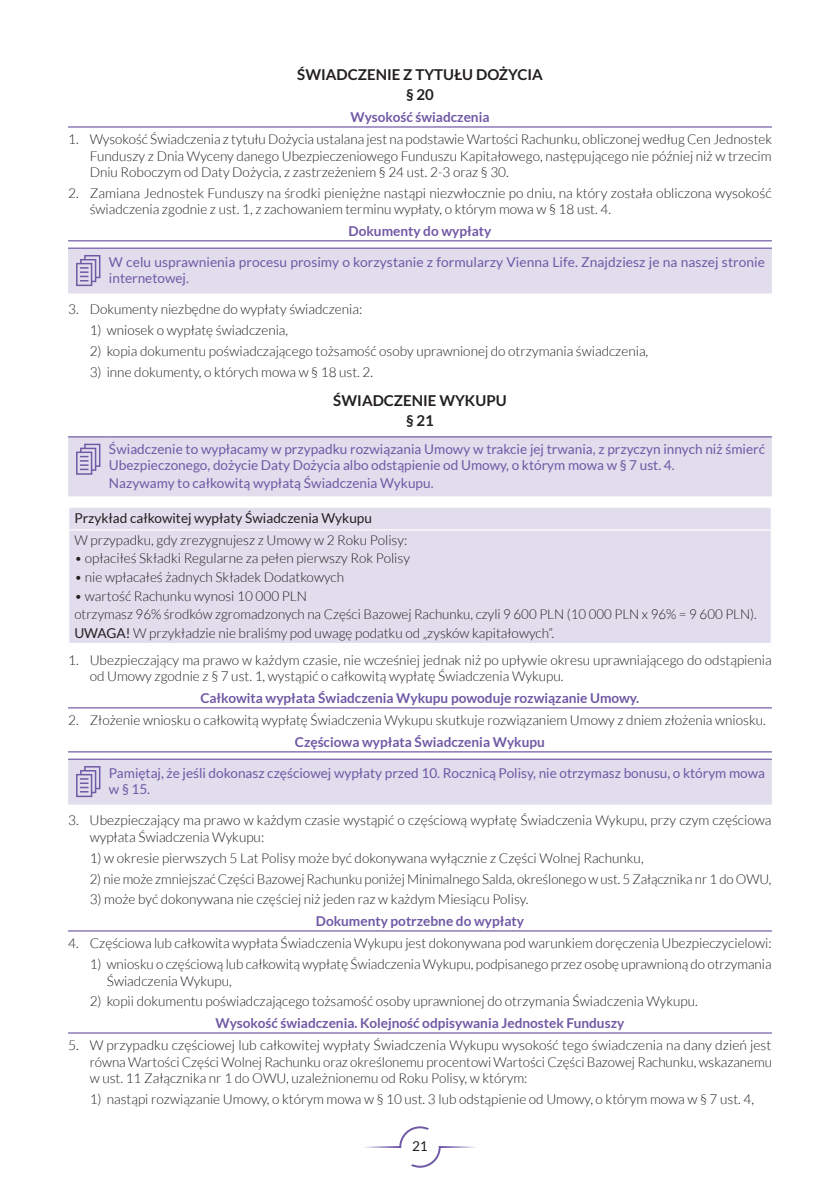
<style>
.page{position:relative;width:840px;height:1191px;background:#fff}
.page>*{position:absolute;margin:0;border:0;box-sizing:border-box;transform-origin:0 0}
.OW__ST____tekst_SKLE{font:700 15px "Lato";color:#231f20}
.OW__1_ponizej_tekstu{font:700 15px "Lato";color:#231f20}
._1{font:300 13.6px/16.4px "Lato";color:#231f20}
.DO_OBJASNIEN_tekst_I{font:13.6px/16.4px "Lato";color:#7059a5}
.TAB_light_czarny_lew{font:300 13.6px "Lato";color:#231f20}
.Podkreslone_0_6_0_6{font:700 13.6px "Lato";color:#7059a5}
.TAB_light_czarny_lew-2{font:13.6px "Lato";color:#231f20}
.s1{font-weight:400}
</style>
<div class="page">
<svg style="left:364px;top:1126px;width:112px;height:41px"></svg>
<hr style="left:68px;top:126px;width:703px;height:2px;background:#7059a5">
<hr style="left:68px;top:240px;width:703px;height:1px;background:#7059a5">
<hr style="left:68px;top:707px;width:703px;height:1px;background:#7059a5">
<hr style="left:68px;top:751px;width:703px;height:1px;background:#7059a5">
<hr style="left:68px;top:930px;width:703px;height:1px;background:#7059a5">
<hr style="left:68px;top:1032px;width:703px;height:1px;background:#7059a5">
<hr style="left:68px;top:247px;width:40px;height:2px;background:#7059a5">
<hr style="left:108px;top:247px;width:663px;height:2px;background:#7059a5">
<div style="left:68px;top:248px;width:703px;height:45px;background:#e1dded"></div>
<div style="left:68px;top:437px;width:703px;height:59px;background:#e1dded"></div>
<hr style="left:68px;top:436px;width:40px;height:1px;background:#7059a5">
<hr style="left:108px;top:436px;width:663px;height:1px;background:#7059a5">
<svg style="left:76px;top:444px;width:24px;height:31px"></svg>
<div style="left:69px;top:508px;width:701px;height:135px;background:#e1dded"></div>
<hr style="left:68px;top:529px;width:703px;height:1px;background:#fff">
<svg style="left:770px;top:508px;width:1px;height:21px"></svg>
<hr style="left:68px;top:758px;width:40px;height:2px;background:#7059a5">
<hr style="left:108px;top:758px;width:663px;height:2px;background:#7059a5">
<div style="left:68px;top:759px;width:703px;height:45px;background:#e1dded"></div>
<p class="OW__ST____tekst_SKLE" style="left:297px;top:66px;width:247px">ŚWIADCZENIE Z TYTUŁU DOŻYCIA</p>
<p class="OW__1_ponizej_tekstu" style="left:406px;top:86px;width:29px">§ 20</p>
<p class="Podkreslone_0_6_0_6" style="left:350px;top:110px;width:140px">Wysokość świadczenia</p>
<p class="_1" style="left:90px;top:131px;width:683px;text-align:justify;text-indent:-22px">1. Wysokość Świadczenia z tytułu Dożycia ustalana jest na podstawie Wartości Rachunku, obliczonej według Cen Jednostek Funduszy z Dnia Wyceny danego Ubezpieczeniowego Funduszu Kapitałowego, następującego nie później niż w trzecim Dniu Roboczym od Daty Dożycia, z zastrzeżeniem § 24 ust. 2-3 oraz § 30.</p>
<p class="_1" style="left:90px;top:185px;width:683px;text-indent:-22px">2. Zamiana Jednostek Funduszy na środki pieniężne nastąpi niezwłocznie po dniu, na który została obliczona wysokość świadczenia zgodnie z ust. 1, z zachowaniem terminu wypłaty, o którym mowa w § 18 ust. 4.</p>
<p class="Podkreslone_0_6_0_6" style="left:348px;top:223px;width:144px">Dokumenty do wypłaty</p>
<p class="DO_OBJASNIEN_tekst_I" style="left:109px;top:254px;width:657px">W celu usprawnienia procesu prosimy o korzystanie z formularzy Vienna Life. Znajdziesz je na naszej stronie internetowej.</p>
<p class="_1" style="left:68px;top:301px;width:295px">3. Dokumenty niezbędne do wypłaty świadczenia:</p>
<p class="_1" style="left:90px;top:322px;width:200px">1) wniosek o wypłatę świadczenia,</p>
<p class="_1" style="left:90px;top:343px;width:560px">2) kopia dokumentu poświadczającego tożsamość osoby uprawnionej do otrzymania świadczenia,</p>
<p class="_1" style="left:90px;top:364px;width:285px">3) inne dokumenty, o których mowa w § 18 ust. 2.</p>
<p class="OW__ST____tekst_SKLE" style="left:333px;top:392px;width:175px">ŚWIADCZENIE WYKUPU</p>
<p class="OW__1_ponizej_tekstu" style="left:406px;top:412px;width:29px">§ 21</p>
<p class="DO_OBJASNIEN_tekst_I" style="left:109px;top:440px;width:657px">Świadczenie to wypłacamy w przypadku rozwiązania Umowy w trakcie jej trwania, z przyczyn innych niż śmierć<br>Ubezpieczonego, dożycie Daty Dożycia albo odstąpienie od Umowy, o którym mowa w § 7 ust. 4.</p>
<p class="DO_OBJASNIEN_tekst_I" style="left:109px;top:475px;width:326px">Nazywamy to całkowitą wypłatą Świadczenia Wykupu.</p>
<p class="TAB_light_czarny_lew-2" style="left:74px;top:510px;width:299px">Przykład całkowitej wypłaty Świadczenia Wykupu</p>
<p class="TAB_light_czarny_lew" style="left:74px;top:532px;width:334px">W przypadku, gdy zrezygnujesz z Umowy w 2 Roku Polisy:</p>
<p class="TAB_light_czarny_lew" style="left:74px;top:551px;width:337px">• opłaciłeś Składki Regularne za pełen pierwszy Rok Polisy</p>
<p class="TAB_light_czarny_lew" style="left:74px;top:570px;width:271px">• nie wpłacałeś żadnych Składek Dodatkowych</p>
<p class="TAB_light_czarny_lew" style="left:74px;top:588px;width:234px">• wartość Rachunku wynosi 10 000 PLN</p>
<p class="TAB_light_czarny_lew" style="left:74px;top:607px;width:683px">otrzymasz 96% środków zgromadzonych na Części Bazowej Rachunku, czyli 9 600 PLN (10 000 PLN x 96% = 9 600 PLN).</p>
<p class="TAB_light_czarny_lew" style="left:74px;top:625px;width:481px"><span class="s1">UWAGA!</span> W przykładzie nie braliśmy pod uwagę podatku od „zysków kapitałowych”.</p>
<p class="_1" style="left:90px;top:652px;width:683px;text-indent:-22px">1. Ubezpieczający ma prawo w każdym czasie, nie wcześniej jednak niż po upływie okresu uprawniającego do odstąpienia od Umowy zgodnie z § 7 ust. 1, wystąpić o całkowitą wypłatę Świadczenia Wykupu.</p>
<p class="Podkreslone_0_6_0_6" style="left:200px;top:690px;width:440px">Całkowita wypłata Świadczenia Wykupu powoduje rozwiązanie Umowy.</p>
<p class="_1" style="left:68px;top:712px;width:698px">2. Złożenie wniosku o całkowitą wypłatę Świadczenia Wykupu skutkuje rozwiązaniem Umowy z dniem złożenia wniosku.</p>
<p class="Podkreslone_0_6_0_6" style="left:295px;top:734px;width:251px">Częściowa wypłata Świadczenia Wykupu</p>
<p class="DO_OBJASNIEN_tekst_I" style="left:109px;top:765px;width:657px">Pamiętaj, że jeśli dokonasz częściowej wypłaty przed 10. Rocznicą Polisy, nie otrzymasz bonusu, o którym mowa w § 15.</p>
<p class="_1" style="left:90px;top:812px;width:683px;text-indent:-22px">3. Ubezpieczający ma prawo w każdym czasie wystąpić o częściową wypłatę Świadczenia Wykupu, przy czym częściowa wypłata Świadczenia Wykupu:</p>
<p class="_1" style="left:90px;top:849px;width:555px">1) w okresie pierwszych 5 Lat Polisy może być dokonywana wyłącznie z Części Wolnej Rachunku,</p>
<p class="_1" style="left:90px;top:870px;width:683px">2) nie może zmniejszać Części Bazowej Rachunku poniżej Minimalnego Salda, określonego w ust. 5 Załącznika nr 1 do OWU,</p>
<p class="_1" style="left:90px;top:891px;width:440px">3) może być dokonywana nie częściej niż jeden raz w każdym Miesiącu Polisy.</p>
<p class="Podkreslone_0_6_0_6" style="left:315px;top:913px;width:209px">Dokumenty potrzebne do wypłaty</p>
<p class="_1" style="left:68px;top:935px;width:704px">4. Częściowa lub całkowita wypłata Świadczenia Wykupu jest dokonywana pod warunkiem doręczenia Ubezpieczycielowi:</p>
<p class="_1" style="left:107px;top:956px;width:666px;text-indent:-17px">1) wniosku o częściową lub całkowitą wypłatę Świadczenia Wykupu, podpisanego przez osobę uprawnioną do otrzymania<br>Świadczenia Wykupu,</p>
<p class="_1" style="left:90px;top:993px;width:609px">2) kopii dokumentu poświadczającego tożsamość osoby uprawnionej do otrzymania Świadczenia Wykupu.</p>
<p class="Podkreslone_0_6_0_6" style="left:215px;top:1015px;width:410px">Wysokość świadczenia. Kolejność odpisywania Jednostek Funduszy</p>
<p class="_1" style="left:90px;top:1037px;width:683px;text-align:justify;text-indent:-22px">5. W przypadku częściowej lub całkowitej wypłaty Świadczenia Wykupu wysokość tego świadczenia na dany dzień jest równa Wartości Części Wolnej Rachunku oraz określonemu procentowi Wartości Części Bazowej Rachunku, wskazanemu w ust. 11 Załącznika nr 1 do OWU, uzależnionemu od Roku Polisy, w którym:</p>
<p class="_1" style="left:90px;top:1091px;width:665px">1) nastąpi rozwiązanie Umowy, o którym mowa w § 10 ust. 3 lub odstąpienie od Umowy, o którym mowa w § 7 ust. 4,</p>
<p class="TAB_light_czarny_lew-2" style="left:412px;top:1138px;width:17px">21</p>
</div>
